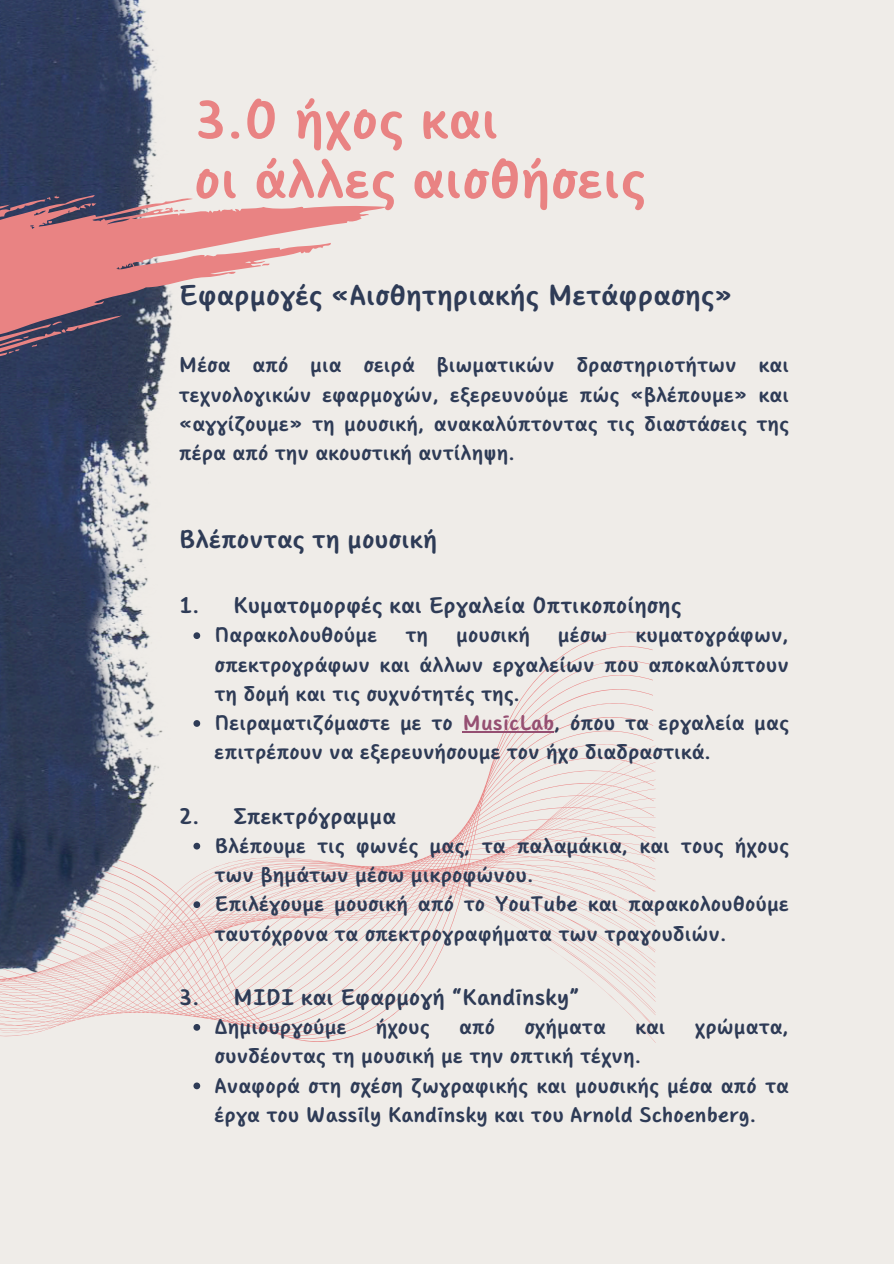
<style>
.page{position:relative;width:894px;height:1264px;background:#fff}
.page>*{position:absolute;margin:0;border:0;box-sizing:border-box;transform-origin:0 0}
.t1{font:700 54px/59.7px "Core Narae Pro";color:#e98383}
.t2{font:700 28.5px "Core Narae Pro";color:#2e3b56}
.t3{font:700 25.5px "Core Narae Pro";color:#2e3b56}
.t4{font:700 22.5px "Core Narae Pro";color:#2e3b56}
.t5{font:700 21px/29.2px "Core Narae Pro";color:#2e3b56}
.s1{color:#954f72}
</style>
<div class="page">
<div style="left:0;top:0;width:893px;height:1263px;background:#efece8"></div>
<svg style="left:0;top:631px;width:655px;height:459px"></svg>
<img style="left:0;top:0;width:216px;height:1022px">
<svg style="left:193px;top:632px;width:7px;height:7px"></svg>
<svg style="left:193px;top:720px;width:7px;height:6px"></svg>
<hr style="left:462px;top:731px;width:92px;height:1px;background:#954f72">
<svg style="left:193px;top:842px;width:7px;height:7px"></svg>
<svg style="left:193px;top:901px;width:7px;height:7px"></svg>
<svg style="left:193px;top:1023px;width:7px;height:7px"></svg>
<svg style="left:193px;top:1082px;width:7px;height:7px"></svg>
<svg style="left:0;top:195px;width:386px;height:259px"></svg>
<svg style="left:0;top:204px;width:11px;height:5px"></svg>
<svg style="left:47px;top:195px;width:12px;height:5px"></svg>
<svg style="left:51px;top:315px;width:71px;height:18px"></svg>
<h4 class="t1" style="left:194px;top:89px;width:453px">3.Ο ήχος και<br>οι άλλες αισθήσεις</h4>
<p class="t2" style="left:179px;top:277px;width:555px">Εφαρμογές «Αισθητηριακής Μετάφρασης»</p>
<h1 class="t5" style="left:179px;top:350px;width:611px;text-align:justify">Μέσα από μια σειρά βιωματικών δραστηριοτήτων και τεχνολογικών εφαρμογών, εξερευνούμε πώς «βλέπουμε» και «αγγίζουμε» τη μουσική, ανακαλύπτοντας τις διαστάσεις της πέρα από την ακουστική αντίληψη.</h1>
<p class="t3" style="left:179px;top:523px;width:260px">Βλέποντας τη μουσική</p>
<h2 class="t4" style="left:179px;top:591px;width:504px">1. Κυματομορφές και Εργαλεία Οπτικοποίησης</h2>
<h4 class="t5" style="left:214px;top:620px;width:164px">Παρακολουθούμε</h4>
<h4 class="t5" style="left:405px;top:620px;width:24px">τη</h4>
<h4 class="t5" style="left:456px;top:620px;width:75px">μουσική</h4>
<h4 class="t5" style="left:557px;top:620px;width:51px">μέσω</h4>
<h4 class="t5" style="left:214px;top:620px;width:575px;text-align:justify;text-indent:421px">κυματογράφων, σπεκτρογράφων και άλλων εργαλείων που αποκαλύπτουν τη δομή και τις συχνότητές της.</h4>
<h3 class="t5" style="left:214px;top:708px;width:575px">Πειραματιζόμαστε με το <span class="s1">MusicLab</span>, όπου τα εργαλεία μας επιτρέπουν να εξερευνήσουμε τον ήχο διαδραστικά.</h3>
<h4 class="t4" style="left:179px;top:802px;width:219px">2. Σπεκτρόγραμμα</h4>
<p class="t5" style="left:214px;top:830px;width:575px">Βλέπουμε τις φωνές μας, τα παλαμάκια, και τους ήχους των βημάτων μέσω μικροφώνου.</p>
<p class="t5" style="left:214px;top:889px;width:575px">Επιλέγουμε μουσική από το YouTube και παρακολουθούμε ταυτόχρονα τα σπεκτρογραφήματα των τραγουδιών.</p>
<h4 class="t4" style="left:179px;top:983px;width:402px">3. MIDI και Εφαρμογή “Kandinsky”</h4>
<p class="t5" style="left:214px;top:1012px;width:133px">Δημιουργούμε</p>
<p class="t5" style="left:375px;top:1012px;width:55px">ήχους</p>
<p class="t5" style="left:459px;top:1012px;width:38px">από</p>
<p class="t5" style="left:524px;top:1012px;width:83px">σχήματα</p>
<p class="t5" style="left:635px;top:1012px;width:32px">και</p>
<p class="t5" style="left:694px;top:1012px;width:96px">χρώματα,</p>
<p class="t5" style="left:214px;top:1041px;width:428px">συνδέοντας τη μουσική με την οπτική τέχνη.</p>
<p class="t5" style="left:214px;top:1070px;width:575px">Αναφορά στη σχέση ζωγραφικής και μουσικής μέσα από τα έργα του Wassily Kandinsky και του Arnold Schoenberg.</p>
</div>
